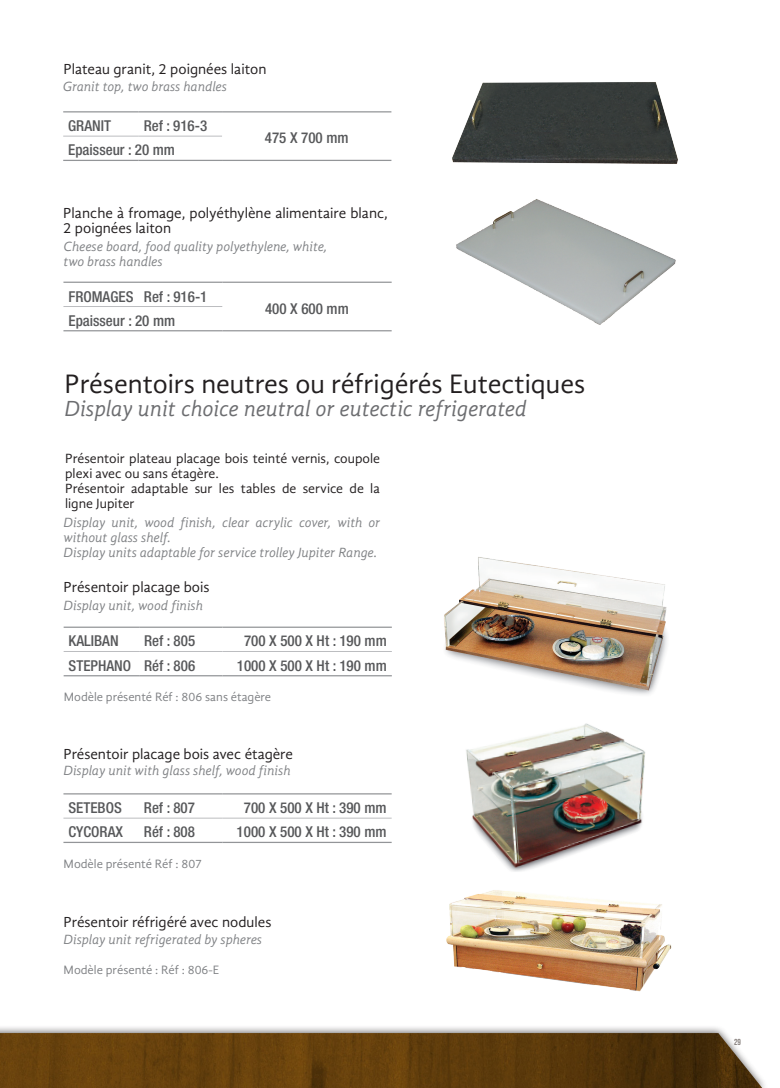
<style>
.page{position:relative;width:780px;height:1088px;background:#fff}
.page>*{position:absolute;margin:0;border:0;box-sizing:border-box;transform-origin:0 0}
.t1{font:27.5px "Gandhi Sans";color:#231f20}
.t2{font:italic 22.5px "Gandhi Sans";color:#6c6d70}
.t3{font:500 condensed 15px "Helvetica Neue";color:#57585a}
.t4{font:15px/15px "Gandhi Sans";color:#231f20}
.t5{font:italic 13.75px/15px "Gandhi Sans";color:#808285}
.t6{font:13.75px/15px "Gandhi Sans";color:#231f20}
.t7{font:12.5px "Gandhi Sans";color:#808285}
.t8{font:8.75px "Bebas Neue";color:#867f7c}
</style>
<div class="page">
<hr style="left:63px;top:793px;width:76px;height:1px;background:#939598">
<hr style="left:139px;top:793px;width:83px;height:1px;background:#939598">
<hr style="left:222px;top:793px;width:169px;height:1px;background:#939598">
<hr style="left:63px;top:842px;width:76px;height:1px;background:#939598">
<hr style="left:139px;top:842px;width:83px;height:1px;background:#939598">
<hr style="left:222px;top:842px;width:169px;height:1px;background:#939598">
<hr style="left:222px;top:818px;width:169px;height:1px;background:#bcbdc0">
<hr style="left:63px;top:818px;width:76px;height:1px;background:#bcbdc0">
<hr style="left:139px;top:818px;width:83px;height:1px;background:#bcbdc0">
<hr style="left:64px;top:626px;width:75px;height:2px;background:#939598">
<hr style="left:139px;top:626px;width:83px;height:2px;background:#939598">
<hr style="left:222px;top:626px;width:170px;height:2px;background:#939598">
<hr style="left:64px;top:675px;width:75px;height:1px;background:#939598">
<hr style="left:139px;top:675px;width:83px;height:1px;background:#939598">
<hr style="left:222px;top:675px;width:170px;height:1px;background:#939598">
<hr style="left:222px;top:651px;width:170px;height:1px;background:#bcbdc0">
<hr style="left:64px;top:651px;width:75px;height:1px;background:#bcbdc0">
<hr style="left:139px;top:651px;width:83px;height:1px;background:#bcbdc0">
<hr style="left:63px;top:111px;width:76px;height:1px;background:#939598">
<hr style="left:139px;top:111px;width:83px;height:1px;background:#939598">
<hr style="left:222px;top:111px;width:169px;height:1px;background:#939598">
<hr style="left:63px;top:160px;width:76px;height:1px;background:#939598">
<hr style="left:139px;top:160px;width:83px;height:1px;background:#939598">
<hr style="left:222px;top:160px;width:169px;height:1px;background:#939598">
<hr style="left:63px;top:136px;width:76px;height:1px;background:#bcbdc0">
<hr style="left:139px;top:136px;width:83px;height:1px;background:#bcbdc0">
<hr style="left:63px;top:282px;width:76px;height:1px;background:#939598">
<hr style="left:139px;top:282px;width:83px;height:1px;background:#939598">
<hr style="left:222px;top:282px;width:169px;height:1px;background:#939598">
<hr style="left:63px;top:330px;width:76px;height:1px;background:#939598">
<hr style="left:139px;top:330px;width:83px;height:1px;background:#939598">
<hr style="left:222px;top:330px;width:169px;height:1px;background:#939598">
<hr style="left:63px;top:306px;width:76px;height:1px;background:#bcbdc0">
<hr style="left:139px;top:306px;width:83px;height:1px;background:#bcbdc0">
<img style="left:444px;top:557px;width:223px;height:138px">
<img style="left:466px;top:723px;width:179px;height:149px">
<img style="left:452px;top:82px;width:226px;height:82px">
<img style="left:456px;top:199px;width:220px;height:126px">
<img style="left:446px;top:890px;width:226px;height:102px">
<div style="left:0;top:1025px;width:768px;height:63px;background:#231f20;opacity:.75"></div>
<img style="left:0;top:1033px;width:762px;height:55px">
<p class="t4" style="left:63px;top:62px;width:204px">Plateau granit, 2 poignées laiton</p>
<p class="t5" style="left:63px;top:79px;width:166px">Granit top, two brass handles</p>
<p class="t3" style="left:68px;top:117px;width:44px">GRANIT</p>
<p class="t3" style="left:144px;top:117px;width:65px">Ref : 916-3</p>
<p class="t3" style="left:68px;top:141px;width:108px">Epaisseur : 20 mm</p>
<p class="t3" style="left:265px;top:129px;width:85px">475 X 700 mm</p>
<p class="t4" style="left:63px;top:205px;width:326px">Planche à fromage, polyéthylène alimentaire blanc,<br>2 poignées laiton</p>
<p class="t5" style="left:63px;top:239px;width:265px">Cheese board, food quality polyethylene, white,</p>
<p class="t5" style="left:63px;top:254px;width:101px">two brass handles</p>
<p class="t3" style="left:68px;top:287px;width:67px">FROMAGES</p>
<p class="t3" style="left:144px;top:287px;width:65px">Ref : 916-1</p>
<p class="t3" style="left:68px;top:311px;width:108px">Epaisseur : 20 mm</p>
<p class="t3" style="left:265px;top:299px;width:85px">400 X 600 mm</p>
<p class="t1" style="left:64px;top:368px;width:522px">Présentoirs neutres ou réfrigérés Eutectiques</p>
<p class="t2" style="left:64px;top:396px;width:464px">Display unit choice neutral or eutectic refrigerated</p>
<p class="t6" style="left:65px;top:451px;width:316px">Présentoir plateau placage bois teinté vernis, coupole plexi avec ou sans étagère.</p>
<p class="t6" style="left:65px;top:481px;width:316px">Présentoir adaptable sur les tables de service de la ligne Jupiter</p>
<p class="t5" style="left:64px;top:515px;width:318px">Display unit, wood finish, clear acrylic cover, with or without glass shelf.</p>
<p class="t5" style="left:64px;top:545px;width:315px">Display units adaptable for service trolley Jupiter Range.</p>
<p class="t4" style="left:64px;top:579px;width:147px">Présentoir placage bois</p>
<p class="t5" style="left:64px;top:598px;width:141px">Display unit, wood finish</p>
<p class="t3" style="left:69px;top:632px;width:52px">KALIBAN</p>
<p class="t3" style="left:144px;top:632px;width:53px">Ref : 805</p>
<p class="t3" style="left:244px;top:632px;width:144px">700 X 500 X Ht : 190 mm</p>
<p class="t3" style="left:69px;top:656px;width:64px">STEPHANO</p>
<p class="t3" style="left:144px;top:656px;width:53px">Réf : 806</p>
<p class="t3" style="left:237px;top:656px;width:151px">1000 X 500 X Ht : 190 mm</p>
<p class="t7" style="left:64px;top:690px;width:209px">Modèle présenté Réf : 806 sans étagère</p>
<p class="t4" style="left:63px;top:746px;width:231px">Présentoir placage bois avec étagère</p>
<p class="t5" style="left:63px;top:763px;width:229px">Display unit with glass shelf, wood finish</p>
<p class="t3" style="left:68px;top:799px;width:55px">SETEBOS</p>
<p class="t3" style="left:144px;top:799px;width:53px">Ref : 807</p>
<p class="t3" style="left:244px;top:799px;width:144px">700 X 500 X Ht : 390 mm</p>
<p class="t3" style="left:68px;top:823px;width:56px">CYCORAX</p>
<p class="t3" style="left:144px;top:823px;width:53px">Réf : 808</p>
<p class="t3" style="left:236px;top:823px;width:151px">1000 X 500 X Ht : 390 mm</p>
<p class="t7" style="left:64px;top:857px;width:140px">Modèle présenté Réf : 807</p>
<p class="t4" style="left:64px;top:914px;width:209px">Présentoir réfrigéré avec nodules</p>
<p class="t5" style="left:64px;top:931px;width:200px">Display unit refrigerated by spheres</p>
<p class="t7" style="left:64px;top:962px;width:157px">Modèle présenté : Réf : 806-E</p>
<p class="t8" style="left:734px;top:1037px;width:8px">29</p>
</div>
